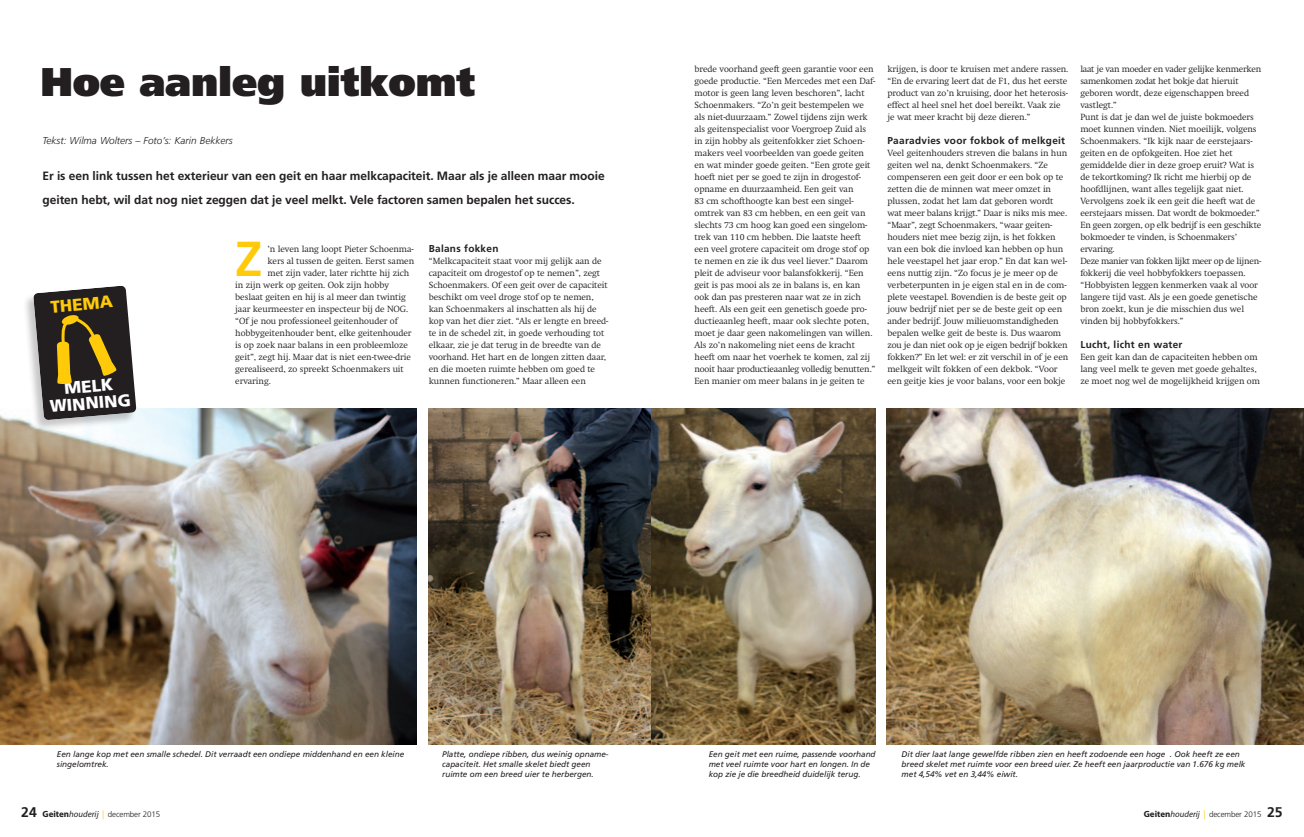
<style>
.page{position:relative;width:1304px;height:837px;background:#fff}
.page>*{position:absolute;margin:0;border:0;box-sizing:border-box;transform-origin:0 0}
.t1{font:700 49.1px "Frutiger LT Std";color:#feca0a}
.t2{font:900 40px "Frutiger LT Std";letter-spacing:-.005em;color:#231f20}
.t3{font:900 17px/17px "Frutiger LT Std";color:#fff;text-align:center}
.t4{font:900 17px "Frutiger LT Std";color:#feca0a}
.t5{font:700 12px/24px "Frutiger LT Std";letter-spacing:-.005em;color:#231f20}
.t6{font:700 10px "Frutiger LT Std";letter-spacing:.03em;color:#231f20}
.t7{font:italic 300 10px "Frutiger LT Std";color:#231f20}
.t8{font:300 8.8px/12px "Swift";letter-spacing:-.005em;color:#231f20}
.t9{font:italic 8.2px/10px "Frutiger LT Std";letter-spacing:-.005em;color:#231f20}
.t10{font:300 8px "Frutiger LT Std";letter-spacing:-.015em;color:#231f20}
.s1{font-weight:700;font-size:14px}
.s2{font-family:"Myriad Pro";font-weight:700;font-size:9px}
.s3{font-family:"Myriad Pro";font-weight:400;font-style:italic;font-size:8.8px}
.s4{font-family:"Myriad Pro";font-weight:400;font-style:italic;font-size:9px;color:#feca0a}
</style>
<div class="page">
<img style="left:0;top:408px;width:417px;height:336px">
<img style="left:428px;top:408px;width:224px;height:336px">
<img style="left:652px;top:408px;width:224px;height:336px">
<img style="left:887px;top:408px;width:417px;height:336px">
<div style="left:21px;top:285px;width:115px;height:146px;background:#231f20;opacity:.25"></div>
<svg style="left:33px;top:285px;width:103px;height:135px;background:#554d3d"></svg>
<h2 class="t2" style="left:40px;top:58px;width:436px">Hoe aanleg uitkomt</h2>
<p class="t7" style="left:43px;top:135px;width:192px">Tekst: Wilma Wolters – Foto’s: Karin Bekkers</p>
<h3 class="t5" style="left:43px;top:164px;width:564px">Er is een link tussen het exterieur van een geit en haar melkcapaciteit. Maar als je alleen maar mooie geiten hebt, wil dat nog niet zeggen dat je veel melkt. Vele factoren samen bepalen het succes.</h3>
<h3 class="t4" style="left:50px;top:296px;width:64px;rotate:-5deg">THEMA</h3>
<h3 class="t3" style="left:48px;top:381px;width:83px;rotate:-5deg">MELK<br>WINNING</h3>
<h1 class="t1" style="left:235px;top:230px;width:29px">Z</h1>
<p class="t8" style="left:267px;top:243px;width:148px">’n leven lang loopt Pieter Schoenma-</p>
<p class="t8" style="left:267px;top:255px;width:148px">kers al tussen de geiten. Eerst samen</p>
<p class="t8" style="left:267px;top:267px;width:143px">met zijn vader, later richtte hij zich</p>
<p class="t8" style="left:235px;top:279px;width:155px">in zijn werk op geiten. Ook zijn hobby</p>
<p class="t8" style="left:235px;top:291px;width:172px">beslaat geiten en hij is al meer dan twintig</p>
<p class="t8" style="left:235px;top:303px;width:175px">jaar keurmeester en inspecteur bij de NOG.</p>
<p class="t8" style="left:235px;top:315px;width:164px">“Of je nou professioneel geitenhouder of</p>
<p class="t8" style="left:235px;top:327px;width:178px">hobbygeitenhouder bent, elke geitenhouder</p>
<p class="t8" style="left:235px;top:339px;width:174px">is op zoek naar balans in een probleemloze</p>
<p class="t8" style="left:235px;top:351px;width:177px">geit”, zegt hij. Maar dat is niet een-twee-drie</p>
<p class="t8" style="left:235px;top:363px;width:170px">gerealiseerd, zo spreekt Schoenmakers uit</p>
<p class="t8" style="left:235px;top:375px;width:37px">ervaring.</p>
<p class="t6" style="left:429px;top:243px;width:71px">Balans fokken</p>
<p class="t8" style="left:429px;top:255px;width:181px">“Melkcapaciteit staat voor mij gelijk aan de capaciteit om drogestof op te nemen”, zegt Schoenmakers. Of een geit over de capaciteit beschikt om veel droge stof op te nemen, kan Schoenmakers al inschatten als hij de kop van het dier ziet. “Als er lengte en breed&shy;te in de schedel zit, in goede verhouding tot elkaar, zie je dat terug in de breedte van de voorhand. Het hart en de longen zitten daar, en die moeten ruimte hebben om goed te kunnen functioneren.” Maar alleen een</p>
<p class="t8" style="left:694px;top:63px;width:182px">brede voorhand geeft geen garantie voor een goede productie. “Een Mercedes met een Daf&shy;motor is geen lang leven beschoren”, lacht Schoenmakers. “Zo’n geit bestempelen we als niet-duurzaam.” Zowel tijdens zijn werk als geitenspecialist voor Voergroep Zuid als in zijn hobby als geitenfokker ziet Schoen&shy;makers veel voorbeelden van goede geiten en wat minder goede geiten. “Een grote geit hoeft niet per se goed te zijn in drogestof&shy;opname en duurzaamheid. Een geit van<br>83 cm schofthoogte kan best een singel&shy;omtrek van 83 cm hebben, en een geit van slechts 73 cm hoog kan goed een singelom&shy;trek van 110 cm hebben. Die laatste heeft een veel grotere capaciteit om droge stof op te nemen en zie ik dus veel liever.” Daarom pleit de adviseur voor balansfokkerij. “Een geit is pas mooi als ze in balans is, en kan ook dan pas presteren naar wat ze in zich heeft. Als een geit een genetisch goede pro&shy;ductieaanleg heeft, maar ook slechte poten, moet je daar geen nakomelingen van willen.<br>Als zo’n nakomeling niet eens de kracht heeft om naar het voerhek te komen, zal zij nooit haar productieaanleg volledig benutten.” Een manier om meer balans in je geiten te</p>
<p class="t8" style="left:887px;top:63px;width:182px">krijgen, is door te kruisen met andere rassen. “En de ervaring leert dat de F1, dus het eerste product van zo’n kruising, door het heterosis&shy;effect al heel snel het doel bereikt. Vaak zie je wat meer kracht bij deze dieren.”</p>
<p class="t6" style="left:887px;top:135px;width:179px">Paaradvies voor fokbok of melkgeit</p>
<p class="t8" style="left:887px;top:147px;width:182px">Veel geitenhouders streven die balans in hun geiten wel na, denkt Schoenmakers. “Ze compenseren een geit door er een bok op te zetten die de minnen wat meer omzet in plussen, zodat het lam dat geboren wordt wat meer balans krijgt.” Daar is niks mis mee. “Maar”, zegt Schoenmakers, “waar geiten&shy;houders niet mee bezig zijn, is het fokken van een bok die invloed kan hebben op hun hele veestapel het jaar erop.” En dat kan wel&shy;eens nuttig zijn. “Zo focus je je meer op de verbeterpunten in je eigen stal en in de com&shy;plete veestapel. Bovendien is de beste geit op jouw bedrijf niet per se de beste geit op een ander bedrijf. Jouw milieuomstandigheden bepalen welke geit de beste is. Dus waarom zou je dan niet ook op je eigen bedrijf bokken fokken?” En let wel: er zit verschil in of je een melkgeit wilt fokken of een dekbok. “Voor een geitje kies je voor balans, voor een bokje</p>
<p class="t8" style="left:1080px;top:63px;width:182px">laat je van moeder en vader gelijke kenmerken samenkomen zodat het bokje dat hieruit geboren wordt, deze eigenschappen breed vastlegt.”<br>Punt is dat je dan wel de juiste bokmoeders moet kunnen vinden. Niet moeilijk, volgens Schoenmakers. “Ik kijk naar de eerstejaars&shy;geiten en de opfokgeiten. Hoe ziet het gemiddelde dier in deze groep eruit? Wat is de tekortkoming? Ik richt me hierbij op de hoofdlijnen, want alles tegelijk gaat niet.<br>Vervolgens zoek ik een geit die heeft wat de eerstejaars missen. Dat wordt de bokmoeder.” En geen zorgen, op elk bedrijf is een geschikte bokmoeder te vinden, is Schoenmakers’ ervaring.<br>Deze manier van fokken lijkt meer op de lijnen&shy;fokkerij die veel hobbyfokkers toepassen. “Hobbyisten leggen kenmerken vaak al voor langere tijd vast. Als je een goede genetische bron zoekt, kun je die misschien dus wel vinden bij hobbyfokkers.”</p>
<p class="t6" style="left:1080px;top:339px;width:104px">Lucht, licht en water</p>
<p class="t8" style="left:1080px;top:351px;width:181px">Een geit kan dan de capaciteiten hebben om lang veel melk te geven met goede gehaltes, ze moet nog wel de mogelijkheid krijgen om</p>
<p class="t9" style="left:57px;top:748px;width:349px">Een lange kop met een smalle schedel. Dit verraadt een ondiepe middenhand en een kleine singelomtrek.</p>
<p class="t9" style="left:442px;top:748px;width:168px">Platte, ondiepe ribben, dus weinig opname&shy;capaciteit. Het smalle skelet biedt geen ruimte om een breed uier te herbergen.</p>
<p class="t9" style="left:709px;top:748px;width:168px">Een geit met een ruime, passende voorhand met veel ruimte voor hart en longen. In de kop zie je die breedheid duidelijk terug.</p>
<p class="t9" style="left:902px;top:748px;width:345px">Dit dier laat lange gewelfde ribben zien en heeft zodoende een hoge . Ook heeft ze een breed skelet met ruimte voor een breed uier. Ze heeft een jaarproductie van 1.676 kg melk met 4,54% vet en 3,44% eiwit.</p>
<p class="t10" style="left:21px;top:809px;width:141px"><span class="s1">24</span> <span class="s2">Geiten</span><span class="s3">houderij</span> <span class="s4">|</span> december 2015</p>
<p class="t10" style="left:1144px;top:809px;width:140px"><span class="s2">Geiten</span><span class="s3">houderij</span> <span class="s4">|</span> december 2015 <span class="s1">25</span></p>
</div>
